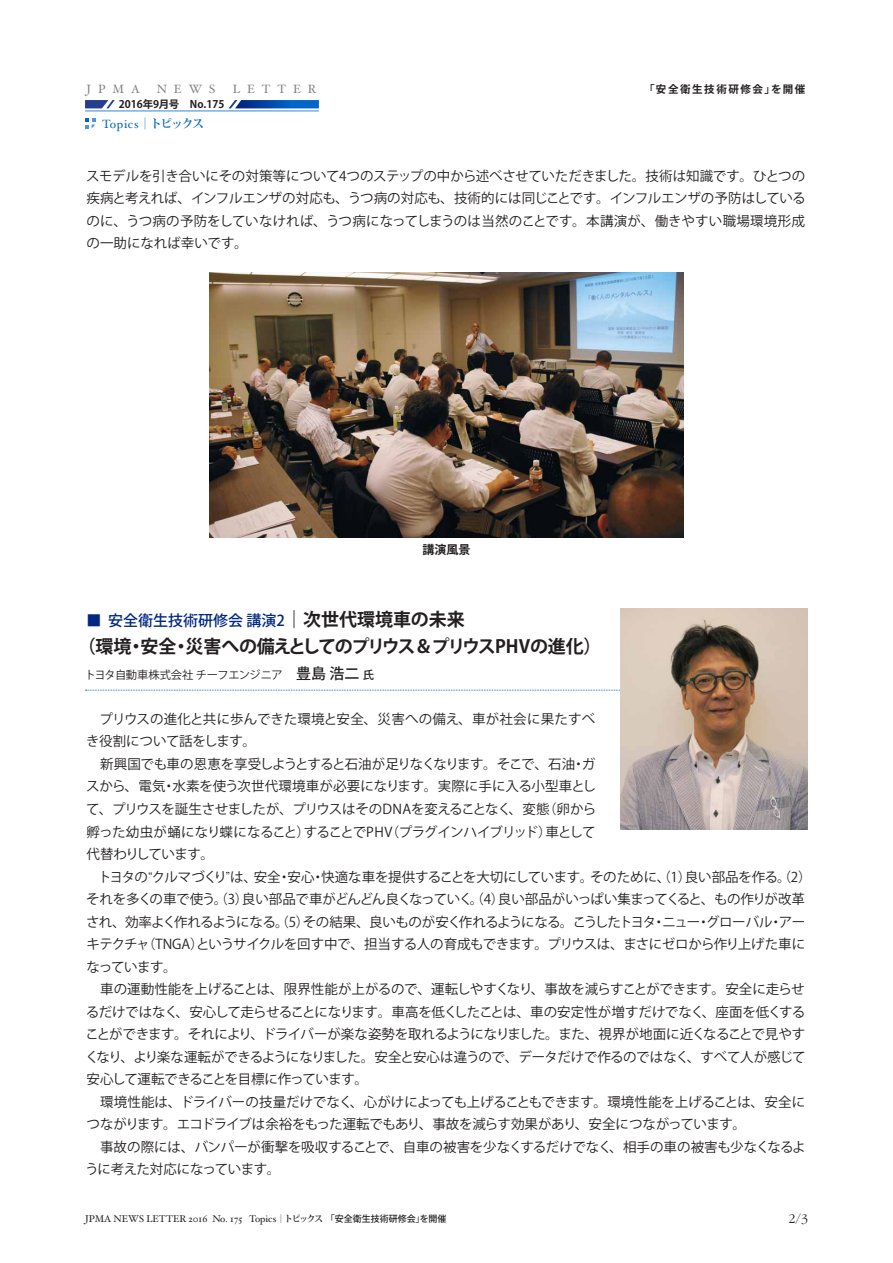
<style>
.page{position:relative;width:893px;height:1263px;background:#fff}
.page>*{position:absolute;margin:0;border:0;box-sizing:border-box;transform-origin:0 0}
.t1{font:700 18px "Koz Go Pr 6 N";letter-spacing:-.055em;color:#231f20}
.t2{font:500 15px "Koz Go Pr 6 N";color:#002782}
.t3{font:300 13.8px "Garamond";color:#231f20}
.t4{font:13.5px/22.5px "Koz Go Pr 6 N";letter-spacing:-.025em;color:#231f20;text-align:justify}
.t5{font:12px "Hoefler Text";letter-spacing:.58em;color:#808285}
.t6{font:12px "Hoefler Text";letter-spacing:.05em;color:#0266c8}
.t7{font:700 12px "Koz Go Pr 6 N";color:#231f20}
.t8{font:11.25px "Koz Go Pr 6 N";letter-spacing:-.035em;color:#231f20}
.t9{font:700 10.5px "Koz Go Pr 6 N";color:#231f20}
.t10{font:700 10.5px "Koz Go Pr 6 N";letter-spacing:.15em;color:#231f20}
.t11{font:9.75px "Hoefler Text";color:#231f20}
.s1{font-family:"Koz Min Pr 6 N";font-weight:700}
.s2{font-weight:700;font-size:18px;color:#231f20}
.s3{font-weight:500;font-size:15px}
.s4{font-weight:500}
.s5{font-family:"Koz Min Pr 6 N"}
.s6{font-family:"Koz Min Pro";font-size:9px}
.s7{font-family:"Koz Min Pro";font-weight:700;font-size:9px}
.s8{font-family:"Koz Go Pr 6 N";font-weight:500;font-size:9px}
</style>
<div class="page">
<svg style="left:85px;top:100px;width:30px;height:8px"></svg>
<svg style="left:229px;top:100px;width:90px;height:8px"></svg>
<hr style="left:85px;top:111px;width:234px;height:1px;background:#3585d3">
<svg style="left:85px;top:690px;width:536px;height:1px"></svg>
<img style="left:210px;top:272px;width:474px;height:265px">
<img style="left:621px;top:608px;width:187px;height:221px">
<svg style="left:85px;top:118px;width:11px;height:10px"></svg>
<p class="t5" style="left:87px;top:82px;width:55px">JPMA</p>
<p class="t5" style="left:157px;top:82px;width:60px">NEWS</p>
<p class="t5" style="left:233px;top:82px;width:85px">LETTER</p>
<p class="t9" style="left:119px;top:99px;width:107px">2016年9月号　No.175</p>
<p class="t6" style="left:102px;top:116px;width:104px">Topics<span class="s1">｜トピックス</span></p>
<p class="t10" style="left:644px;top:84px;width:163px">「安全衛生技術研修会」を開催</p>
<p class="t4" style="left:86px;top:165px;width:721px">スモデルを引き合いにその対策等について4つのステップの中から述べさせていただきました。技術は知識です。ひとつの疾病と考えれば、インフルエンザの対応も、うつ病の対応も、技術的には同じことです。インフルエンザの予防はしているのに、うつ病の予防をしていなければ、うつ病になってしまうのは当然のことです。本講演が、働きやすい職場環境形成の一助になれば幸いです。</p>
<p class="t7" style="left:422px;top:543px;width:49px">講演風景</p>
<p class="t2" style="left:87px;top:612px;width:380px">■ 安全衛生技術研修会 講演2<span class="s2">｜次世代環境車の未来</span></p>
<h1 class="t1" style="left:78px;top:636px;width:525px">（環境・安全・災害への備えとしてのプリウス＆プリウスPHVの進化）</h1>
<p class="t8" style="left:85px;top:668px;width:291px">トヨタ自動車株式会社 チーフエンジニア　 <span class="s3">豊島 浩二</span> <span class="s4">氏</span></p>
<p class="t4" style="left:85px;top:708px;width:728px;text-align:left">　プリウスの進化と共に歩んできた環境と安全、災害への備え、車が社会に果たすべ<br>き役割について話をします。<br>　新興国でも車の恩恵を享受しようとすると石油が足りなくなります。そこで、石油・ガ<br>スから、電気・水素を使う次世代環境車が必要になります。実際に手に入る小型車とし<br>て、プリウスを誕生させましたが、プリウスはそのDNAを変えることなく、変態（卵から<br>孵った幼虫が蛹になり蝶になること）することでPHV（プラグインハイブリッド）車として<br>代替わりしています。<br>　トヨタの<span class="s5">“</span>クルマづくり<span class="s5">”</span>は、安全・安心・快適な車を提供することを大切にしています。そのために、（1）良い部品を作る。（2）それを多くの車で使う。（3）良い部品で車がどんどん良くなっていく。（4）良い部品がいっぱい集まってくると、もの作りが改革され、効率よく作れるようになる。（5）その結果、良いものが安く作れるようになる。こうしたトヨタ・ニュー・グローバル・アーキテクチャ（TNGA）というサイクルを回す中で、担当する人の育成もできます。プリウスは、まさにゼロから作り上げた車になっています。<br>　車の運動性能を上げることは、限界性能が上がるので、運転しやすくなり、事故を減らすことができます。安全に走らせるだけではなく、安心して走らせることになります。車高を低くしたことは、車の安定性が増すだけでなく、座面を低くすることができます。それにより、ドライバーが楽な姿勢を取れるようになりました。また、視界が地面に近くなることで見やすくなり、より楽な運転ができるようになりました。安全と安心は違うので、データだけで作るのではなく、すべて人が感じて安心して運転できることを目標に作っています。<br>　環境性能は、ドライバーの技量だけでなく、心がけによっても上げることもできます。環境性能を上げることは、安全につながります。エコドライブは余裕をもった運転でもあり、事故を減らす効果があり、安全につながっています。<br>　事故の際には、バンパーが衝撃を吸収することで、自車の被害を少なくするだけでなく、相手の車の被害も少なくなるように考えた対応になっています。</p>
<p class="t11" style="left:85px;top:1213px;width:363px">JPMA NEWS LETTER 2016 No. 175 Topics<span class="s6">｜</span><span class="s7">トピックス</span> <span class="s8">「安全衛生技術研修会」を開催</span></p>
<p class="t3" style="left:789px;top:1211px;width:21px">2/3</p>
</div>
